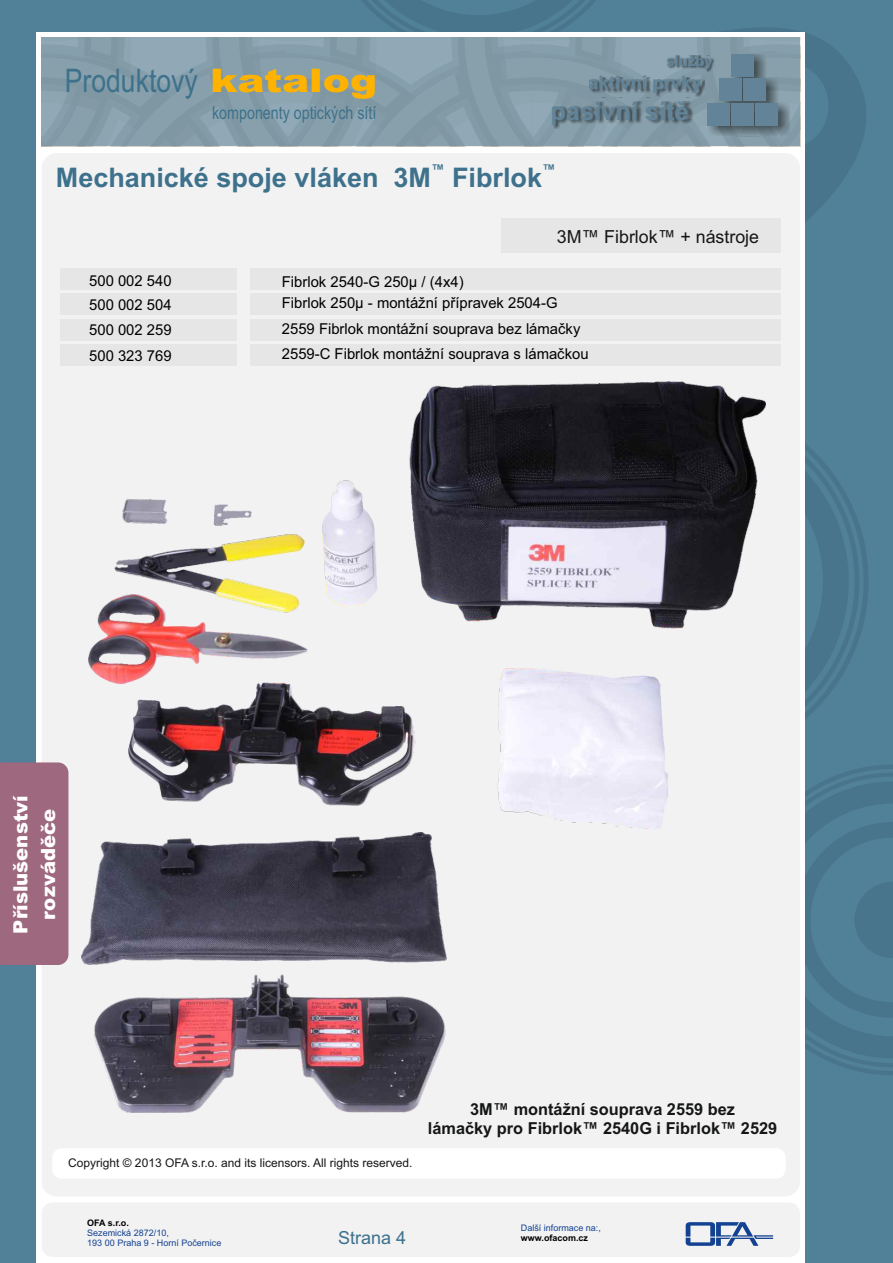
<style>
.page{position:relative;width:893px;height:1263px;background:#518099}
.page>*{position:absolute;margin:0;border:0;box-sizing:border-box;transform-origin:0 0}
.t1{font:32.4px "Arial Narrow";color:#3d718c}
.t2{font:700 27px "Arial";color:#3d718c}
.t3{font:700 25.35px "Arial";color:#628398}
.t4{font:900 19.65px/27.6px "Arial";color:#fff;text-align:center}
.t5{font:700 18.6px "Arial";color:#628398}
.t6{font:18px "Arial Narrow";color:#3d718c}
.t7{font:18px "Arial";color:#151616}
.t8{font:18px "Arial";color:#3d718c}
.t9{font:700 16.5px/18.5px "Arial";color:#151616;text-align:center}
.t10{font:15px/23.5px "Arial";color:#000}
.t11{font:700 14.85px "Arial";color:#628398}
.t12{font:700 13.5px "Arial";color:#3d718c}
.t13{font:12px "Arial";color:#151616}
.t14{font:9px/10.1px "Arial";color:#134292}
.t15{font:700 9px "Arial";color:#000}
.s1{font-family:"Arial";font-weight:900;color:#ffb300}
</style>
<div class="page">
<svg style="left:805px;top:444px;width:63px;height:275px"></svg>
<svg style="left:845px;top:765px;width:48px;height:310px"></svg>
<svg style="left:805px;top:772px;width:88px;height:295px"></svg>
<svg style="left:50px;top:28px;width:816px;height:194px"></svg>
<svg style="left:361px;top:0;width:235px;height:33px"></svg>
<div style="left:37px;top:33px;width:768px;height:1230px;background:#fff"></div>
<div style="left:42px;top:1202px;width:758px;height:55px;background:#f2f2f2;border-radius:11px"></div>
<div style="left:42px;top:153px;width:758px;height:1043px;background:#f2f2f2;border-radius:15px"></div>
<div style="left:42px;top:37px;width:758px;height:109px;background:#88a0ab"></div>
<svg style="left:686px;top:1222px;width:87px;height:24px"></svg>
<div style="left:553px;top:102px;width:139px;height:27px;background:#000;opacity:.49"></div>
<div style="left:589px;top:77px;width:116px;height:20px;background:#000;opacity:.49"></div>
<div style="left:667px;top:56px;width:48px;height:16px;background:#000;opacity:.49"></div>
<div style="left:708px;top:54px;width:81px;height:82px;background:#000;opacity:.49"></div>
<div style="left:755px;top:103px;width:23px;height:23px;background:#628398"></div>
<div style="left:731px;top:103px;width:23px;height:23px;background:#628398"></div>
<div style="left:707px;top:103px;width:23px;height:23px;background:#628398"></div>
<div style="left:743px;top:78px;width:23px;height:23px;background:#628398"></div>
<div style="left:719px;top:78px;width:23px;height:23px;background:#628398"></div>
<div style="left:731px;top:54px;width:23px;height:23px;background:#628398"></div>
<div style="left:501px;top:219px;width:279px;height:34px;background:#e6e6e6"></div>
<div style="left:251px;top:268px;width:530px;height:21px;background:#e6e6e6"></div>
<div style="left:251px;top:294px;width:530px;height:21px;background:#e6e6e6"></div>
<div style="left:251px;top:319px;width:530px;height:21px;background:#e6e6e6"></div>
<div style="left:60px;top:268px;width:176px;height:21px;background:#e6e6e6"></div>
<div style="left:60px;top:294px;width:176px;height:21px;background:#e6e6e6"></div>
<div style="left:60px;top:319px;width:176px;height:21px;background:#e6e6e6"></div>
<div style="left:251px;top:345px;width:530px;height:21px;background:#e6e6e6"></div>
<div style="left:60px;top:345px;width:176px;height:21px;background:#e6e6e6"></div>
<img style="left:88px;top:381px;width:678px;height:448px">
<img style="left:82px;top:832px;width:365px;height:281px">
<div style="left:52px;top:1148px;width:734px;height:30px;background:#fff;border-radius:10px"></div>
<div style="left:0;top:762px;width:68px;height:203px;background:#9e687e"></div>
<h1 class="t1" style="left:65px;top:68px;width:314px">Produktový <span class="s1">katalog</span></h1>
<p class="t6" style="left:212px;top:106px;width:166px">komponenty optických sítí</p>
<p class="t11" style="left:666px;top:55px;width:48px">služby</p>
<p class="t5" style="left:588px;top:76px;width:115px">aktivní prvky</p>
<h3 class="t3" style="left:550px;top:102px;width:140px">pasivní sítě</h3>
<p class="t12" style="left:431px;top:164px;width:15px">™</p>
<p class="t12" style="left:542px;top:164px;width:15px">™</p>
<h2 class="t2" style="left:56px;top:168px;width:488px">Mechanické spoje vláken 3M Fibrlok</h2>
<p class="t10" style="left:89px;top:270px;width:84px">500 002 540<br>500 002 504</p>
<p class="t10" style="left:89px;top:320px;width:84px">500 002 259</p>
<p class="t7" style="left:557px;top:230px;width:204px">3M™ Fibrlok™ + nástroje</p>
<p class="t10" style="left:282px;top:272px;width:277px;line-height:21.5px">Fibrlok 2540-G 250µ / (4x4)<br>Fibrlok 250µ - montážní přípravek 2504-G</p>
<p class="t10" style="left:282px;top:318px;width:300px">2559 Fibrlok montážní souprava bez lámačky</p>
<p class="t10" style="left:89px;top:345px;width:84px">500 323 769</p>
<p class="t10" style="left:282px;top:344px;width:308px">2559-C Fibrlok montážní souprava s lámačkou</p>
<h3 class="t4" style="left:9px;top:933px;width:140px;rotate:-90deg">Příslušenství rozváděče</h3>
<p class="t13" style="left:68px;top:1159px;width:346px">Copyright © 2013 OFA s.r.o. and its licensors. All rights reserved.</p>
<p class="t9" style="left:428px;top:1102px;width:351px">3M™ montážní souprava 2559 bez<br>lámačky pro Fibrlok™ 2540G i Fibrlok™ 2529</p>
<p class="t15" style="left:87px;top:1219px;width:43px">OFA s.r.o.</p>
<p class="t14" style="left:87px;top:1228px;width:136px">Sezemická 2872/10,<br>193 00 Praha 9 - Horní Počernice</p>
<p class="t8" style="left:338px;top:1231px;width:70px">Strana 4</p>
<p class="t14" style="left:521px;top:1224px;width:82px">Další informace na:,</p>
<p class="t15" style="left:521px;top:1235px;width:69px">www.ofacom.cz</p>
</div>
